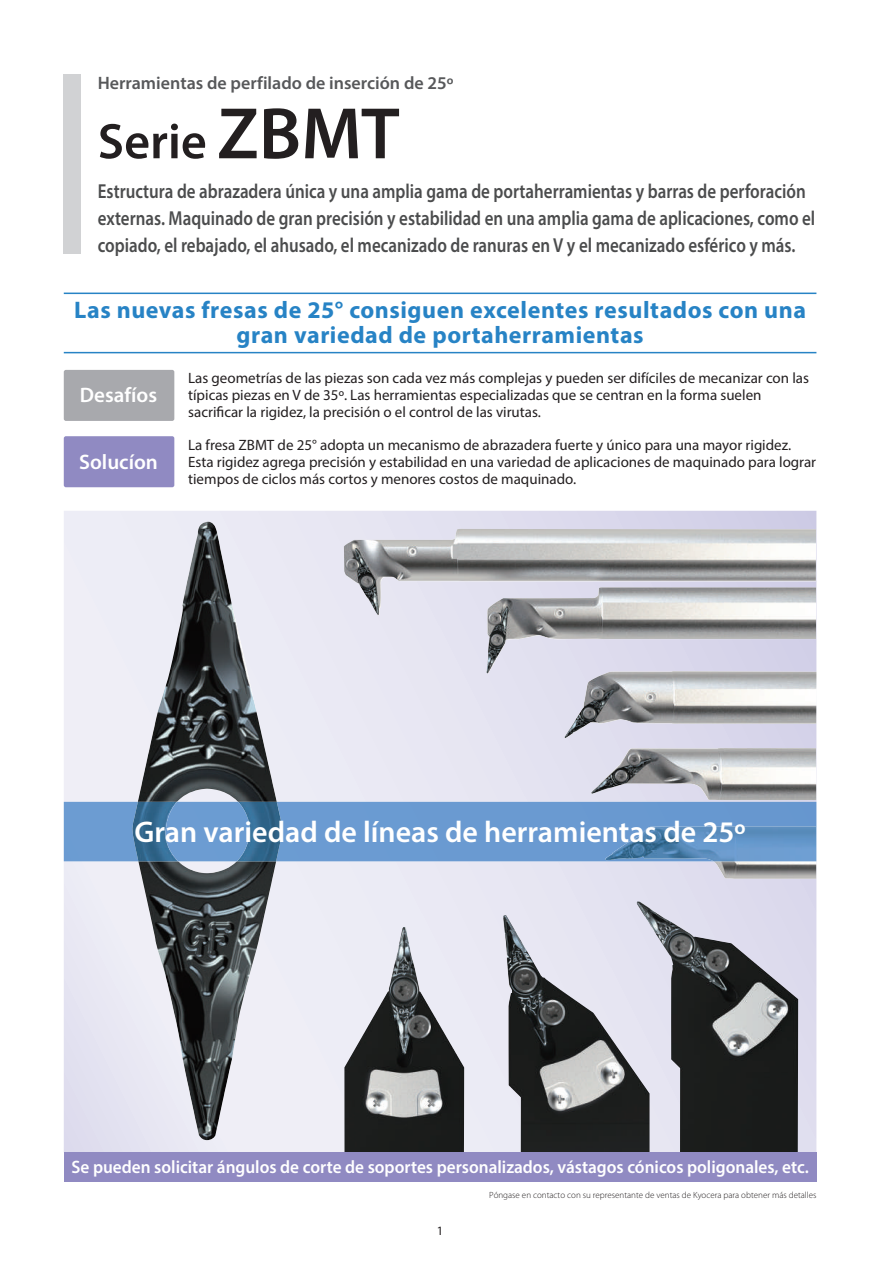
<style>
.page{position:relative;width:893px;height:1263px;background:#fff}
.page>*{position:absolute;margin:0;border:0;box-sizing:border-box;transform-origin:0 0}
.t1{font:600 50.25px "Myriad Pro";color:#231f20}
.t2{font:600 30px "Myriad Pro";color:#fff}
.t3{font:700 24px/25.5px "Myriad Pro";letter-spacing:.02em;color:#2783c5;text-align:center}
.t4{font:600 21px "Myriad Pro";color:#fff}
.t5{font:600 20.25px/27px "Myriad Pro";color:#4b4c4d;scale:.84 1}
.t6{font:600 18px "Myriad Pro";color:#fff;scale:.96 1}
.t7{font:600 18px "Myriad Pro";color:#57585a}
.t8{font:15px/17px "Myriad Pro";color:#231f20}
.t9{font:12.75px "Myriad Pro";color:#231f20}
.t10{font:300 9px "Myriad Pro";color:#231f20}
.s1{font-size:73.5px}
</style>
<div class="page">
<svg style="left:64px;top:511px;width:752px;height:641px;background:#ccccd6"></svg>
<img style="left:138px;top:522px;width:70px;height:280px">
<img style="left:344px;top:927px;width:120px;height:225px">
<img style="left:503px;top:915px;width:133px;height:237px">
<img style="left:636px;top:901px;width:162px;height:251px">
<img style="left:344px;top:529px;width:472px;height:209px">
<div style="left:64px;top:802px;width:752px;height:59px;background:#6a9ad1"></div>
<img style="left:131px;top:802px;width:151px;height:59px">
<img style="left:605px;top:826px;width:211px;height:35px">
<div style="left:64px;top:370px;width:110px;height:51px;background:#a8a9ad;border-radius:2px"></div>
<div style="left:64px;top:436px;width:110px;height:51px;background:#908ac2;border-radius:2px"></div>
<hr style="left:64px;top:352px;width:752px;height:1px;background:#2783c5">
<hr style="left:64px;top:293px;width:752px;height:1px;background:#2783c5">
<div style="left:64px;top:1152px;width:752px;height:30px;background:#908ac2"></div>
<div style="left:64px;top:74px;width:17px;height:180px;background:#d1d2d4"></div>
<p class="t7" style="left:98px;top:72px;width:357px">Herramientas de perfilado de inserción de 25º</p>
<h1 class="t1" style="left:98px;top:109px;width:303px">Serie <span class="s1">ZBMT</span></h1>
<p class="t5" style="left:98px;top:177px;width:856px">Estructura de abrazadera única y una amplia gama de portaherramientas y barras de perforación externas. Maquinado de gran precisión y estabilidad en una amplia gama de aplicaciones, como el copiado, el rebajado, el ahusado, el mecanizado de ranuras en V y el mecanizado esférico y más.</p>
<h3 class="t3" style="left:74px;top:296px;width:733px">Las nuevas fresas de 25° consiguen excelentes resultados con una gran variedad de portaherramientas</h3>
<h3 class="t4" style="left:80px;top:382px;width:79px">Desafíos</h3>
<h3 class="t4" style="left:79px;top:448px;width:80px">Solucíon</h3>
<p class="t8" style="left:188px;top:370px;width:622px">Las geometrías de las piezas son cada vez más complejas y pueden ser difíciles de mecanizar con las típicas piezas en V de 35º. Las herramientas especializadas que se centran en la forma suelen sacrificar la rigidez, la precisión o el control de las virutas.</p>
<p class="t8" style="left:188px;top:436px;width:629px">La fresa ZBMT de 25° adopta un mecanismo de abrazadera fuerte y único para una mayor rigidez.<br>Esta rigidez agrega precisión y estabilidad en una variedad de aplicaciones de maquinado para lograr tiempos de ciclos más cortos y menores costos de maquinado.</p>
<h2 class="t2" style="left:134px;top:812px;width:613px">Gran variedad de líneas de herramientas de 25º</h2>
<p class="t6" style="left:71px;top:1156px;width:769px">Se pueden solicitar ángulos de corte de soportes personalizados, vástagos cónicos poligonales, etc.</p>
<p class="t10" style="left:489px;top:1189px;width:329px">Póngase en contacto con su representante de ventas de Kyocera para obtener más detalles</p>
<p class="t9" style="left:437px;top:1223px;width:8px">1</p>
</div>
